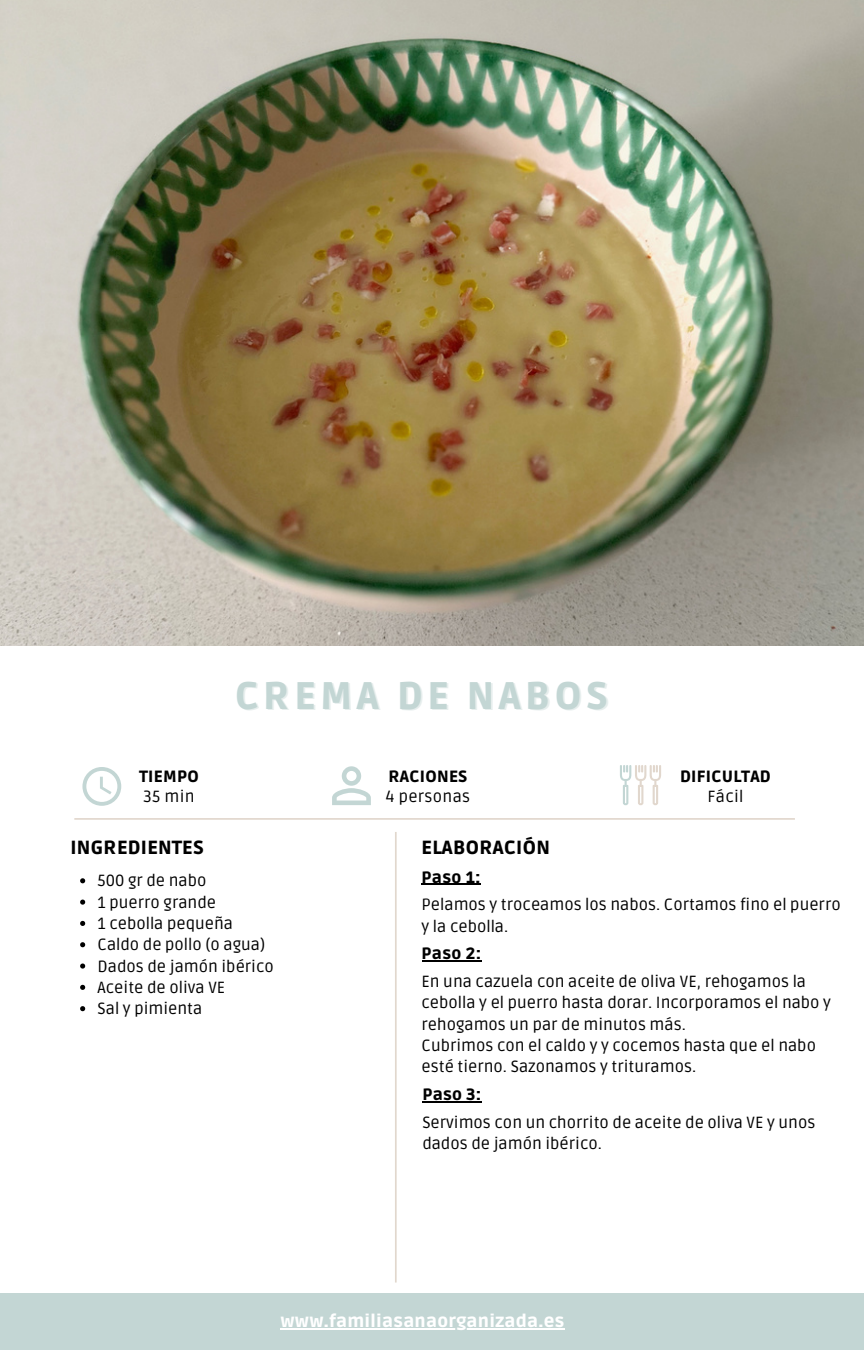
<style>
.page{position:relative;width:864px;height:1350px;background:#fff}
.page>*{position:absolute;margin:0;border:0;box-sizing:border-box;transform-origin:0 0}
.t1{font:900 38.25px "Ruda";letter-spacing:.12em;color:#c3d6d4}
.t2{font:900 18.9px "Ruda";letter-spacing:.02em;color:#000}
.t3{font:900 17.55px "Ruda";letter-spacing:.02em;color:#fff}
.t4{font:16.2px/21.4px "Ruda";color:#000}
.t5{font:900 16.2px "Ruda";letter-spacing:.02em;color:#000}
.t6{font:16.2px "Ruda";letter-spacing:.02em;color:#000}
</style>
<div class="page">
<div style="left:0;top:1293px;width:864px;height:57px;background:#c3d6d4"></div>
<hr style="left:395px;top:832px;width:2px;height:451px;background:#e1d7cd">
<img style="left:0;top:0;width:864px;height:646px">
<svg style="left:82px;top:767px;width:39px;height:39px"></svg>
<hr style="left:74px;top:818px;width:721px;height:2px;background:#e1d7cd">
<svg style="left:332px;top:766px;width:39px;height:39px"></svg>
<svg style="left:620px;top:765px;width:41px;height:40px"></svg>
<svg style="left:80px;top:878px;width:5px;height:5px"></svg>
<svg style="left:80px;top:900px;width:5px;height:5px"></svg>
<svg style="left:80px;top:921px;width:5px;height:5px"></svg>
<svg style="left:80px;top:942px;width:5px;height:5px"></svg>
<svg style="left:80px;top:964px;width:5px;height:5px"></svg>
<svg style="left:80px;top:985px;width:5px;height:5px"></svg>
<svg style="left:80px;top:1006px;width:5px;height:5px"></svg>
<hr style="left:422px;top:884px;width:59px;height:1px;background:#000">
<hr style="left:422px;top:960px;width:59px;height:1px;background:#000">
<hr style="left:280px;top:1328px;width:285px;height:2px;background:#fff">
<hr style="left:422px;top:1101px;width:60px;height:1px;background:#000">
<p class="t5" style="left:140px;top:767px;width:61px">TIEMPO</p>
<p class="t4" style="left:144px;top:786px;width:53px">35 min</p>
<h1 class="t1" style="left:235px;top:674px;width:375px">CREMA DE NABOS</h1>
<p class="t5" style="left:388px;top:767px;width:81px">RACIONES</p>
<p class="t6" style="left:386px;top:788px;width:86px">4 personas</p>
<p class="t5" style="left:680px;top:767px;width:92px">DIFICULTAD</p>
<p class="t4" style="left:707px;top:787px;width:38px">Fácil</p>
<p class="t2" style="left:70px;top:837px;width:135px">INGREDIENTES</p>
<p class="t2" style="left:422px;top:837px;width:130px">ELABORACIÓN</p>
<p class="t4" style="left:98px;top:871px;width:178px">500 gr de nabo<br>1 puerro grande<br>1 cebolla pequeña<br>Caldo de pollo (o agua)<br>Dados de jamón ibérico<br>Aceite de oliva VE<br>Sal y pimienta</p>
<p class="t5" style="left:422px;top:868px;width:61px">Paso 1:</p>
<p class="t4" style="left:422px;top:895px;width:421px">Pelamos y troceamos los nabos. Cortamos fino el puerro y la cebolla.</p>
<p class="t5" style="left:422px;top:944px;width:61px">Paso 2:</p>
<p class="t4" style="left:422px;top:971px;width:411px">En una cazuela con aceite de oliva VE, rehogamos la cebolla y el puerro hasta dorar. Incorporamos el nabo y rehogamos un par de minutos más.<br>Cubrimos con el caldo y y cocemos hasta que el nabo esté tierno. Sazonamos y trituramos.</p>
<p class="t5" style="left:422px;top:1085px;width:60px">Paso 3:</p>
<p class="t4" style="left:422px;top:1112px;width:395px">Servimos con un chorrito de aceite de oliva VE y unos dados de jamón ibérico.</p>
<p class="t3" style="left:280px;top:1311px;width:285px">www.familiasanaorganizada.es</p>
</div>
